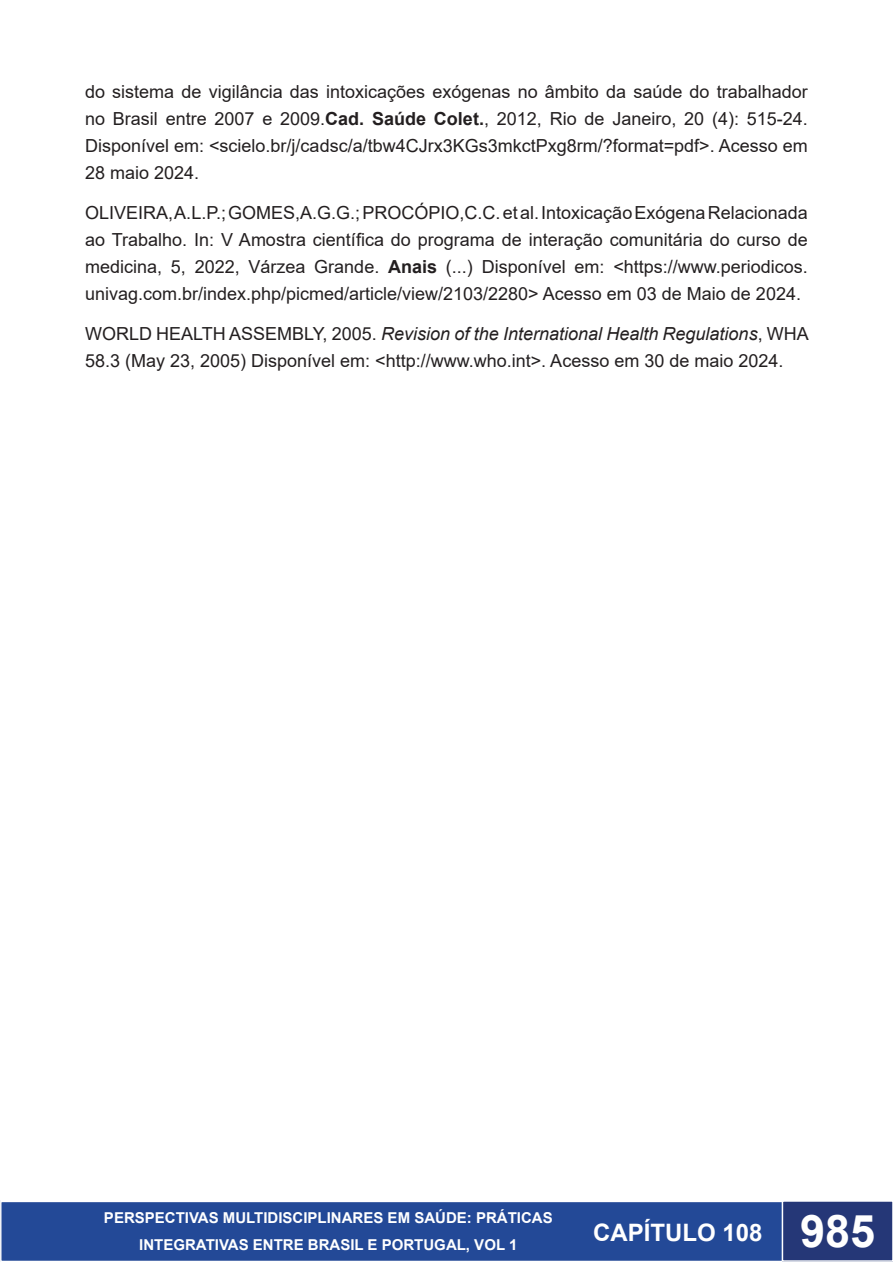
<style>
.page{position:relative;width:893px;height:1263px;background:#fff}
.page>*{position:absolute;margin:0;border:0;box-sizing:border-box;transform-origin:0 0}
.t1{font:700 24px "Arial";color:#fff}
.t2{font:18px/27px "Arial";color:#231f20;text-align:justify}
.t3{font:700 15px/27px "Arial";color:#fff;text-align:center}
.s1{font-weight:700}
.s2{font-style:italic}
.s3{font-size:45px}
</style>
<div class="page">
<div style="left:1px;top:1201px;width:782px;height:60px;background:#234997"></div>
<div style="left:0;top:1201px;width:784px;height:61px;border:2px solid #fff"></div>
<svg style="left:0;top:1200px;width:1px;height:62px"></svg>
<div style="left:782px;top:1201px;width:111px;height:60px;background:#253777"></div>
<div style="left:782px;top:1200px;width:111px;height:62px;border:2px solid #fff"></div>
<p class="t2" style="left:85px;top:78px;width:724px">do sistema de vigilância das intoxicações exógenas no âmbito da saúde do trabalhador no Brasil entre 2007 e 2009.<span class="s1">Cad. Saúde Colet.</span>, 2012, Rio de Janeiro, 20 (4): 515-24.<br>Disponível em: &lt;scielo.br/j/cadsc/a/tbw4CJrx3KGs3mkctPxg8rm/?format=pdf&gt;. Acesso em 28 maio 2024.</p>
<p class="t2" style="left:85px;top:199px;width:724px">OLIVEIRA, A.L.P.; GOMES,A.G.G.; PROCÓPIO,C.C. et al. Intoxicação Exógena Relacionada ao Trabalho. In: V Amostra científica do programa de interação comunitária do curso de medicina, 5, 2022, Várzea Grande. <span class="s1">Anais</span> (...) Disponível em: &lt;https://www.periodicos. univag.com.br/index.php/picmed/article/view/2103/2280&gt; Acesso em 03 de Maio de 2024.</p>
<p class="t2" style="left:85px;top:320px;width:725px">WORLD HEALTH ASSEMBLY, 2005. <span class="s2">Revision of the International Health Regulations</span>, WHA<br>58.3 (May 23, 2005) Disponível em: &lt;http://www.who.int&gt;. Acesso em 30 de maio 2024.</p>
<p class="t3" style="left:104px;top:1205px;width:450px">PERSPECTIVAS MULTIDISCIPLINARES EM SAÚDE: PRÁTICAS<br>INTEGRATIVAS ENTRE BRASIL E PORTUGAL, VOL 1</p>
<h1 class="t1" style="left:593px;top:1216px;width:284px">CAPÍTULO 108 <span class="s3">985</span></h1>
</div>
